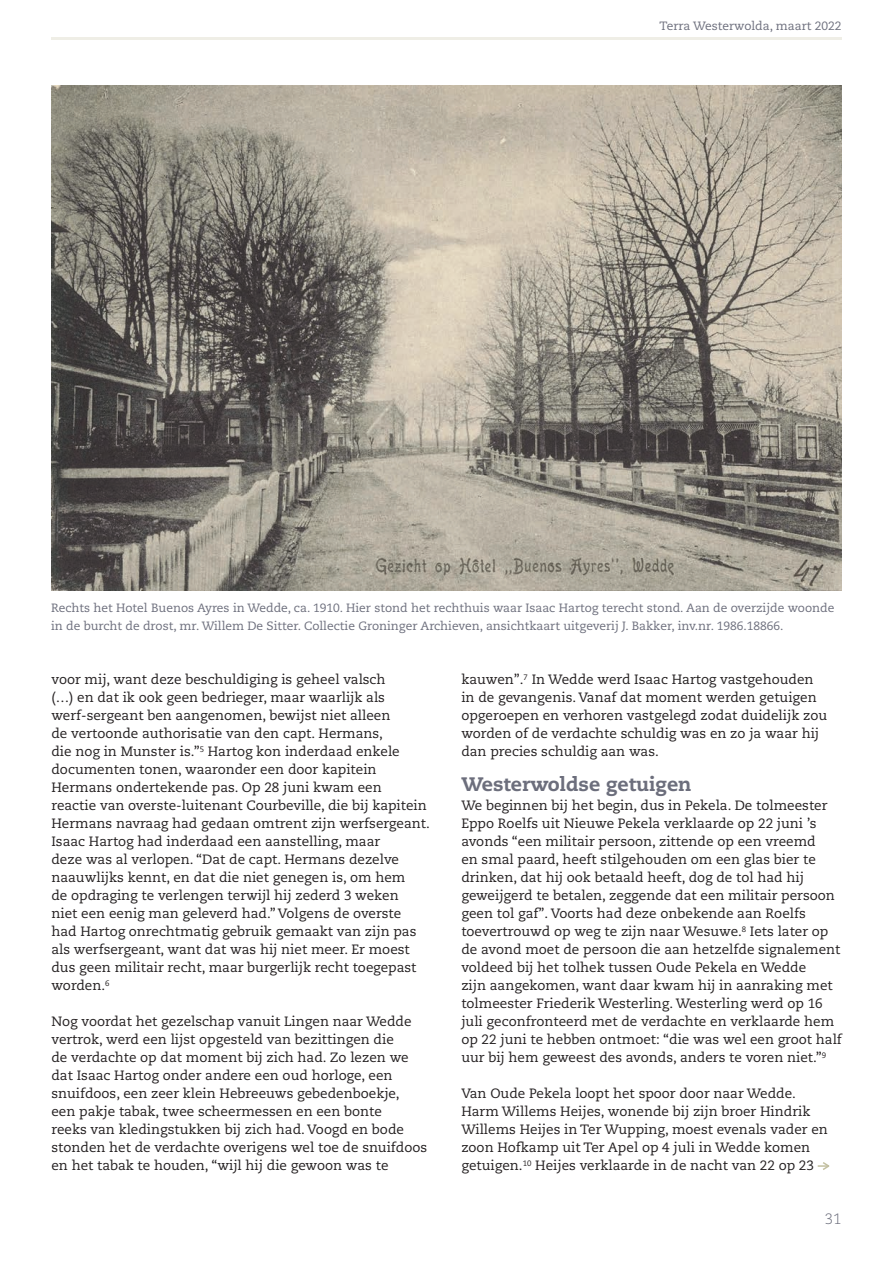
<style>
.page{position:relative;width:893px;height:1263px;background:#fff}
.page>*{position:absolute;margin:0;border:0;box-sizing:border-box;transform-origin:0 0}
.t1{font:800 19.5px "Caecilia LT Std";color:#6c6e7c}
.t2{font:300 15px "Caecilia LT Std";color:#6c6e7c}
.t3{font:13.5px/18px "Caecilia LT Std";color:#231f20}
.t4{font:12px/18px "Caecilia LT Std";color:#6c6e7c}
</style>
<div class="page">
<hr style="left:51px;top:37px;width:791px;height:3px;background:#efeee6">
<svg style="left:818px;top:1162px;width:12px;height:8px"></svg>
<img style="left:51px;top:85px;width:790px;height:505px">
<p class="t4" style="left:660px;top:17px;width:183px">Terra Westerwolda, maart 2022</p>
<p class="t4" style="left:51px;top:599px;width:785px">Rechts het Hotel Buenos Ayres in Wedde, ca. 1910. Hier stond het rechthuis waar Isaac Hartog terecht stond. Aan de overzijde woonde in de burcht de drost, mr. Willem De Sitter. Collectie Groninger Archieven, ansichtkaart uitgeverij J. Bakker, inv.nr. 1986.18866.</p>
<p class="t3" style="left:51px;top:671px;width:380px">voor mij, want deze beschuldiging is geheel valsch<br>(…) en dat ik ook geen bedrieger, maar waarlijk als werf-sergeant ben aangenomen, bewijst niet alleen<br>de vertoonde authorisatie van den capt. Hermans,<br>die nog in Munster is.”<sup>5</sup> Hartog kon inderdaad enkele documenten tonen, waaronder een door kapitein Hermans ondertekende pas. Op 28 juni kwam een reactie van overste-luitenant Courbeville, die bij kapitein Hermans navraag had gedaan omtrent zijn werfsergeant.<br>Isaac Hartog had inderdaad een aanstelling, maar<br>deze was al verlopen. “Dat de capt. Hermans dezelve naauwlijks kennt, en dat die niet genegen is, om hem<br>de opdraging te verlengen terwijl hij zederd 3 weken<br>niet een eenig man geleverd had.” Volgens de overste had Hartog onrechtmatig gebruik gemaakt van zijn pas als werfsergeant, want dat was hij niet meer. Er moest dus geen militair recht, maar burgerlijk recht toegepast worden.<sup>6</sup></p>
<p class="t3" style="left:51px;top:1013px;width:377px">Nog voordat het gezelschap vanuit Lingen naar Wedde vertrok, werd een lijst opgesteld van bezittingen die<br>de verdachte op dat moment bij zich had. Zo lezen we dat Isaac Hartog onder andere een oud horloge, een snuifdoos, een zeer klein Hebreeuws gebedenboekje,<br>een pakje tabak, twee scheermessen en een bonte<br>reeks van kledingstukken bij zich had. Voogd en bode stonden het de verdachte overigens wel toe de snuifdoos en het tabak te houden, “wijl hij die gewoon was te</p>
<p class="t3" style="left:461px;top:671px;width:367px">kauwen”.<sup>7</sup> In Wedde werd Isaac Hartog vastgehouden in de gevangenis. Vanaf dat moment werden getuigen opgeroepen en verhoren vastgelegd zodat duidelijk zou worden of de verdachte schuldig was en zo ja waar hij dan precies schuldig aan was.</p>
<h1 class="t1" style="left:461px;top:772px;width:232px">Westerwoldse getuigen</h1>
<p class="t3" style="left:461px;top:797px;width:382px">We beginnen bij het begin, dus in Pekela. De tolmeester Eppo Roelfs uit Nieuwe Pekela verklaarde op 22 juni ’s avonds “een militair persoon, zittende op een vreemd<br>en smal paard, heeft stilgehouden om een glas bier te drinken, dat hij ook betaald heeft, dog de tol had hij geweijgerd te betalen, zeggende dat een militair persoon geen tol gaf”. Voorts had deze onbekende aan Roelfs toevertrouwd op weg te zijn naar Wesuwe.<sup>8</sup> Iets later op de avond moet de persoon die aan hetzelfde signalement voldeed bij het tolhek tussen Oude Pekela en Wedde<br>zijn aangekomen, want daar kwam hij in aanraking met tolmeester Friederik Westerling. Westerling werd op 16 juli geconfronteerd met de verdachte en verklaarde hem op 22 juni te hebben ontmoet: “die was wel een groot half uur bij hem geweest des avonds, anders te voren niet.”<sup>9</sup></p>
<p class="t3" style="left:461px;top:1085px;width:368px">Van Oude Pekela loopt het spoor door naar Wedde.<br>Harm Willems Heijes, wonende bij zijn broer Hindrik Willems Heijes in Ter Wupping, moest evenals vader en zoon Hofkamp uit Ter Apel op 4 juli in Wedde komen getuigen.<sup>10</sup> Heijes verklaarde in de nacht van 22 op 23</p>
<p class="t2" style="left:825px;top:1210px;width:18px">31</p>
</div>
